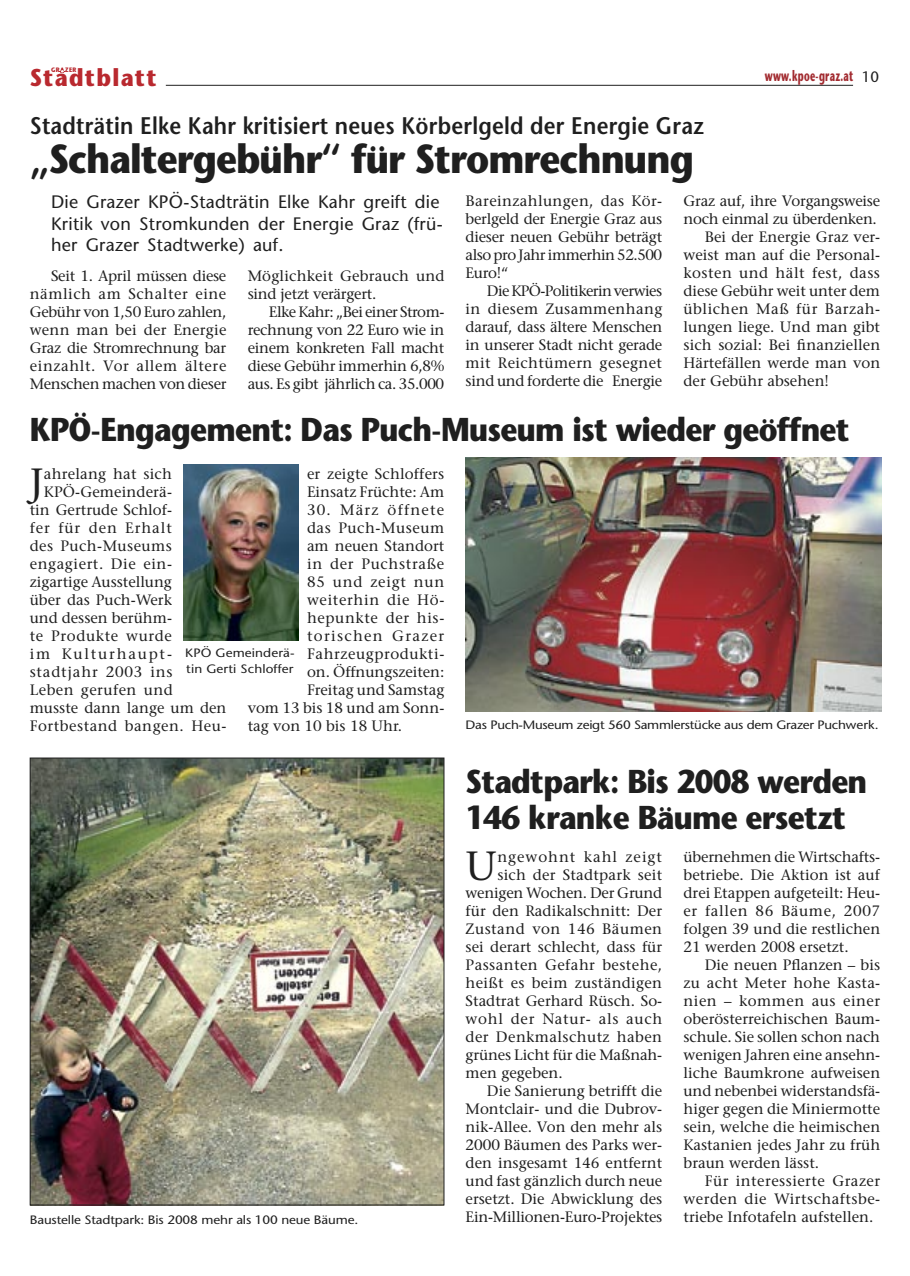
<style>
.page{position:relative;width:910px;height:1276px;background:#fff}
.page>*{position:absolute;margin:0;border:0;box-sizing:border-box;transform-origin:0 0}
.Fließtext{font:40.65px "Stone Serif";color:#1f1f1f}
.t1{font:700 40.5px "Stone Sans";letter-spacing:-.025em;color:#1f1f1f;scale:.9 1}
.t2{font:700 33px/36px "Stone Sans";letter-spacing:-.025em;color:#1f1f1f;scale:.9 1}
.t3{font:700 24.3px "Stone Sans";letter-spacing:.06em;color:#b9292f;scale:.9 1}
.halbtitel_Kolumne{font:600 24px "Stone Sans";letter-spacing:.01em;color:#1f1f1f;scale:.9 1}
.t4{font:18px/21.6px "Stone Sans";letter-spacing:.015em;color:#1f1f1f}
.Fließtext-2{font:15px/18px "Stone Serif";color:#1f1f1f;text-align:justify}
.Fließtext-3{font:15px "Stone Serif";letter-spacing:.035em;color:#1f1f1f}
.Fließtext-4{font:15px "Stone Serif";letter-spacing:.045em;color:#1f1f1f}
.Fließtext-5{font:15px "Stone Serif";letter-spacing:.03em;color:#1f1f1f}
.Fließtext-6{font:15px/18px "Stone Serif";letter-spacing:-.02em;color:#1f1f1f}
.Fließtext-7{font:15px "Stone Serif";letter-spacing:.05em;color:#1f1f1f}
.Fließtext-8{font:15px "Stone Serif";letter-spacing:.02em;color:#1f1f1f}
.Fließtext-9{font:15px "Stone Serif";letter-spacing:.025em;color:#1f1f1f}
.t5{font:700 15px "Stone Sans";letter-spacing:.03em;color:#a22b30;scale:.6 1}
.Fließtext-10{font:15px "Stone Serif";letter-spacing:.065em;color:#1f1f1f}
.Fließtext-11{font:15px "Stone Serif";letter-spacing:.06em;color:#1f1f1f}
.Fließtext-12{font:15px "Stone Serif";letter-spacing:.04em;color:#1f1f1f}
.Fließtext-13{font:15px "Stone Serif";letter-spacing:.085em;color:#1f1f1f}
.Fließtext-14{font:15px "Stone Serif";letter-spacing:.12em;color:#1f1f1f}
.Fließtext-15{font:15px "Stone Serif";letter-spacing:.08em;color:#1f1f1f}
.t6{font:12.15px "Stone Sans";letter-spacing:-.01em;color:#1f1f1f;scale:1.11 1}
.t7{font:12.15px/16.2px "Stone Sans";letter-spacing:.01em;color:#1f1f1f;scale:1.11 1}
.t8{font:700 6.45px "Stone Sans";letter-spacing:.06em;color:#b9292f;scale:.9 1}
.s1{font-weight:400;color:#1f1f1f}
</style>
<div class="page">
<hr style="left:166px;top:85px;width:687px;height:1px;background:#1f1f1f">
<svg style="left:59px;top:68px;width:6px;height:5px"></svg>
<img style="left:32px;top:759px;width:410px;height:444px">
<img style="left:466px;top:458px;width:415px;height:253px">
<img style="left:184px;top:464px;width:114px;height:177px">
<p class="t8" style="left:51px;top:66px;width:29px">GRAZER</p>
<h3 class="t3" style="left:30px;top:62px;width:142px">Stadtblatt</h3>
<p class="t5" style="left:765px;top:66px;width:192px">www.kpoe-graz.at <span class="s1">10</span></p>
<p class="halbtitel_Kolumne" style="left:30px;top:111px;width:751px">Stadträtin Elke Kahr kritisiert neues Körberlgeld der Energie Graz</p>
<p class="t1" style="left:30px;top:133px;width:740px">„Schaltergebühr“ für Stromrechnung</p>
<p class="t4" style="left:51px;top:191px;width:393px">Die Grazer KPÖ-Stadträtin Elke Kahr greift die<br>Kritik von Stromkunden der Energie Graz (frü&shy;her Grazer Stadtwerke) auf.</p>
<p class="Fließtext-2" style="left:30px;top:266px;width:198px;text-indent:21px">Seit 1. April müssen diese nämlich am Schalter eine Gebühr von 1,50 Euro zahlen, wenn man bei der Energie Graz die Stromrechnung bar einzahlt. Vor allem ältere Menschen machen von dieser</p>
<p class="Fließtext-2" style="left:248px;top:266px;width:198px">Möglichkeit Gebrauch und sind jetzt verärgert.</p>
<p class="Fließtext-2" style="left:248px;top:302px;width:198px;text-indent:21px">Elke Kahr: „Bei einer Strom&shy;rechnung von 22 Euro wie in einem konkreten Fall macht diese Gebühr immerhin 6,8% aus. Es gibt jährlich ca. 35.000</p>
<p class="Fließtext-2" style="left:466px;top:191px;width:198px">Bareinzahlungen, das Kör&shy;berlgeld der Energie Graz aus dieser neuen Gebühr beträgt also pro Jahr immerhin 52.500<br>Euro!“</p>
<p class="Fließtext-2" style="left:466px;top:281px;width:198px;text-indent:21px">Die KPÖ-Politikerin verwies in diesem Zusammenhang darauf, dass ältere Menschen in unserer Stadt nicht gerade mit Reichtümern gesegnet sind und forderte die Energie</p>
<p class="Fließtext-6" style="left:683px;top:191px;width:198px">Graz auf, ihre Vorgangsweise noch einmal zu überdenken.</p>
<p class="Fließtext-2" style="left:683px;top:227px;width:198px;text-indent:21px">Bei der Energie Graz ver&shy;weist man auf die Personal&shy;kosten und hält fest, dass diese Gebühr weit unter dem üblichen Maß für Barzah&shy;lungen liege. Und man gibt sich sozial: Bei finanziellen Härtefällen werde man von der Gebühr absehen!</p>
<p class="t2" style="left:30px;top:411px;width:912px">KPÖ-Engagement: Das Puch-Museum ist wieder geöffnet</p>
<p class="Fließtext-2" style="left:307px;top:465px;width:139px">er zeigte Schloffers<br>Einsatz Früchte: Am</p>
<p class="Fließtext-15" style="left:307px;top:501px;width:139px">30. März öffnete</p>
<p class="Fließtext-3" style="left:307px;top:519px;width:139px">das Puch-Museum</p>
<p class="Fließtext-2" style="left:307px;top:537px;width:139px">am neuen Standort</p>
<p class="Fließtext-4" style="left:307px;top:555px;width:139px">in der Puchstraße</p>
<p class="Fließtext-7" style="left:307px;top:573px;width:139px">85 und zeigt nun</p>
<p class="Fließtext-4" style="left:307px;top:591px;width:139px">weiterhin die Hö-</p>
<p class="Fließtext-12" style="left:307px;top:609px;width:139px">hepunkte der his-</p>
<p class="Fließtext-13" style="left:307px;top:627px;width:139px">torischen Grazer</p>
<p class="Fließtext-3" style="left:307px;top:645px;width:139px">Fahrzeugprodukti-</p>
<p class="Fließtext-2" style="left:307px;top:663px;width:139px">on. Öffnungszeiten:</p>
<p class="Fließtext-2" style="left:307px;top:681px;width:139px">Freitag und Samstag</p>
<p class="Fließtext-2" style="left:248px;top:699px;width:198px">vom 13 bis 18 und am Sonn-</p>
<p class="Fließtext-2" style="left:248px;top:717px;width:156px">tag von 10 bis 18 Uhr.</p>
<p class="Fließtext" style="left:30px;top:458px;width:16px">J</p>
<p class="Fließtext-2" style="left:44px;top:465px;width:129px">ahrelang hat sich</p>
<p class="Fließtext-2" style="left:44px;top:483px;width:130px">KPÖ-Gemeinderä-</p>
<p class="Fließtext-2" style="left:30px;top:501px;width:144px">tin Gertrude Schlof-</p>
<p class="Fließtext-11" style="left:30px;top:519px;width:144px">fer für den Erhalt</p>
<p class="Fließtext-5" style="left:30px;top:537px;width:144px">des Puch-Museums</p>
<p class="Fließtext-3" style="left:30px;top:555px;width:144px">engagiert. Die ein-</p>
<p class="Fließtext-2" style="left:30px;top:573px;width:144px">zigartige Ausstellung</p>
<p class="Fließtext-2" style="left:30px;top:591px;width:144px">über das Puch-Werk</p>
<p class="Fließtext-2" style="left:30px;top:609px;width:144px">und dessen berühm-</p>
<p class="Fließtext-4" style="left:30px;top:627px;width:144px">te Produkte wurde</p>
<p class="Fließtext-14" style="left:30px;top:645px;width:144px">im Kulturhaupt-</p>
<p class="Fließtext-7" style="left:30px;top:663px;width:144px">stadtjahr 2003 ins</p>
<p class="Fließtext-5" style="left:30px;top:681px;width:145px">Leben gerufen und</p>
<p class="Fließtext-2" style="left:30px;top:699px;width:198px">musste dann lange um den</p>
<p class="Fließtext-3" style="left:30px;top:717px;width:198px">Fortbestand bangen. Heu-</p>
<p class="t7" style="left:185px;top:645px;width:100px">KPÖ Gemeinderä&shy;tin Gerti Schloffer</p>
<p class="t6" style="left:30px;top:1212px;width:297px">Baustelle Stadtpark: Bis 2008 mehr als 100 neue Bäume.</p>
<p class="t6" style="left:466px;top:717px;width:374px">Das Puch-Museum zeigt 560 Sammlerstücke aus dem Grazer Puchwerk.</p>
<p class="t2" style="left:466px;top:763px;width:448px">Stadtpark: Bis 2008 werden<br>146 kranke Bäume ersetzt</p>
<p class="Fließtext" style="left:466px;top:841px;width:33px">U</p>
<p class="Fließtext-10" style="left:497px;top:847px;width:166px">ngewohnt kahl zeigt</p>
<p class="Fließtext-2" style="left:497px;top:865px;width:166px">sich der Stadtpark seit</p>
<p class="Fließtext-2" style="left:466px;top:883px;width:198px">wenigen Wochen. Der Grund</p>
<p class="Fließtext-2" style="left:466px;top:901px;width:198px">für den Radikalschnitt: Der</p>
<p class="Fließtext-3" style="left:466px;top:919px;width:198px">Zustand von 146 Bäumen</p>
<p class="Fließtext-2" style="left:466px;top:937px;width:198px">sei derart schlecht, dass für</p>
<p class="Fließtext-5" style="left:466px;top:955px;width:198px">Passanten Gefahr bestehe,</p>
<p class="Fließtext-8" style="left:466px;top:973px;width:198px">heißt es beim zuständigen</p>
<p class="Fließtext-2" style="left:466px;top:991px;width:198px">Stadtrat Gerhard Rüsch. So-</p>
<p class="Fließtext-4" style="left:466px;top:1009px;width:198px">wohl der Natur- als auch</p>
<p class="Fließtext-9" style="left:466px;top:1027px;width:198px">der Denkmalschutz haben</p>
<p class="Fließtext-2" style="left:466px;top:1045px;width:198px">grünes Licht für die Maßnah-</p>
<p class="Fließtext-2" style="left:466px;top:1063px;width:99px">men gegeben.</p>
<p class="Fließtext-2" style="left:466px;top:1081px;width:198px;text-indent:21px">Die Sanierung betrifft die Montclair- und die Dubrov&shy;nik-Allee. Von den mehr als 2000 Bäumen des Parks wer&shy;den insgesamt 146 entfernt und fast gänzlich durch neue ersetzt. Die Abwicklung des Ein-Millionen-Euro-Projektes</p>
<p class="Fließtext-2" style="left:683px;top:847px;width:198px">übernehmen die Wirtschafts&shy;betriebe. Die Aktion ist auf drei Etappen aufgeteilt: Heu&shy;er fallen 86 Bäume, 2007 folgen 39 und die restlichen 21 werden 2008 ersetzt.</p>
<p class="Fließtext-2" style="left:683px;top:955px;width:198px;text-indent:21px">Die neuen Pflanzen – bis zu acht Meter hohe Kasta&shy;nien – kommen aus einer oberösterreichischen Baum&shy;schule. Sie sollen schon nach wenigen Jahren eine ansehn&shy;liche Baumkrone aufweisen und nebenbei widerstandsfä&shy;higer gegen die Miniermotte sein, welche die heimischen Kastanien jedes Jahr zu früh braun werden lässt.</p>
<p class="Fließtext-2" style="left:683px;top:1171px;width:198px;text-indent:21px">Für interessierte Grazer werden die Wirtschaftsbe&shy;triebe Infotafeln aufstellen.</p>
</div>
